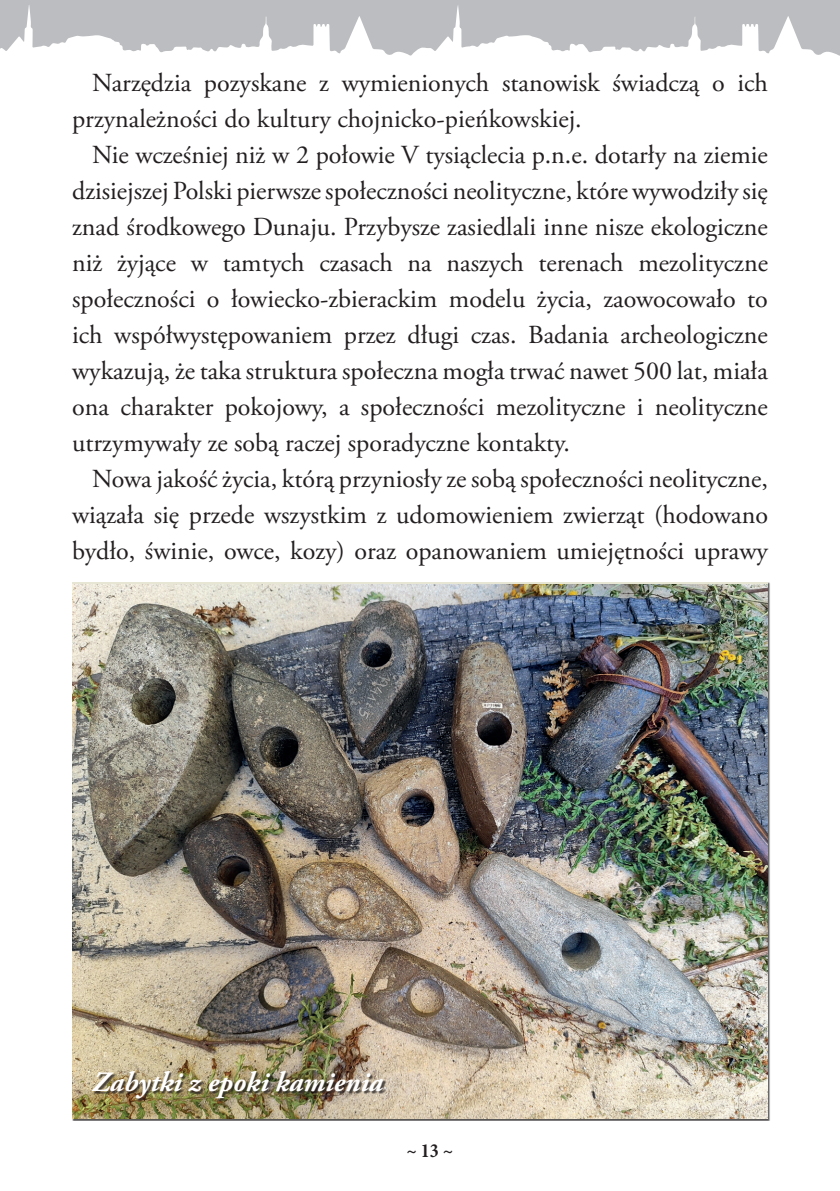
<style>
.page{position:relative;width:840px;height:1191px;background:#fff}
.page>*{position:absolute;margin:0;border:0;box-sizing:border-box;transform-origin:0 0}
.t1{font:italic 700 28px "Adobe Garamond Pro";color:#fff}
.t2{font:26px/36px "Adobe Garamond Pro";color:#231f20;text-align:justify}
.t3{font:700 20px "Minion Pro";color:#231f20;scale:.9 1}
</style>
<div class="page">
<svg style="left:0;top:0;width:839px;height:56px;fill:#bcbdc0"></svg>
<img style="left:72px;top:584px;width:695px;height:535px">
<div style="left:93px;top:1072px;width:293px;height:29px;background:#231f20;opacity:.75"></div>
<p class="t2" style="left:72px;top:66px;width:697px;text-indent:20px">Narzędzia pozyskane z wymienionych stanowisk świadczą o ich przynależności do kultury chojnicko-pieńkowskiej.</p>
<p class="t2" style="left:72px;top:138px;width:697px;text-indent:20px">Nie wcześniej niż w 2 połowie V tysiąclecia p.n.e. dotarły na ziemie dzisiejszej Polski pierwsze społeczności neolityczne, które wywodziły się znad środkowego Dunaju. Przybysze zasiedlali inne nisze ekologiczne niż żyjące w tamtych czasach na naszych terenach mezolityczne społeczności o łowiecko-zbierackim modelu życia, zaowocowało to ich współwystępowaniem przez długi czas. Badania archeologiczne wykazują, że taka struktura społeczna mogła trwać nawet 500 lat, miała ona charakter pokojowy, a społeczności mezolityczne i neolityczne utrzymywały ze sobą raczej sporadyczne kontakty.</p>
<p class="t2" style="left:72px;top:462px;width:697px;text-indent:20px">Nowa jakość życia, którą przyniosły ze sobą społeczności neolityczne, wiązała się przede wszystkim z udomowieniem zwierząt (hodowano bydło, świnie, owce, kozy) oraz opanowaniem umiejętności uprawy</p>
<p class="t1" style="left:92px;top:1066px;width:292px">Zabytki z epoki kamienia</p>
<p class="t3" style="left:406px;top:1136px;width:53px">~ 13 ~</p>
</div>
